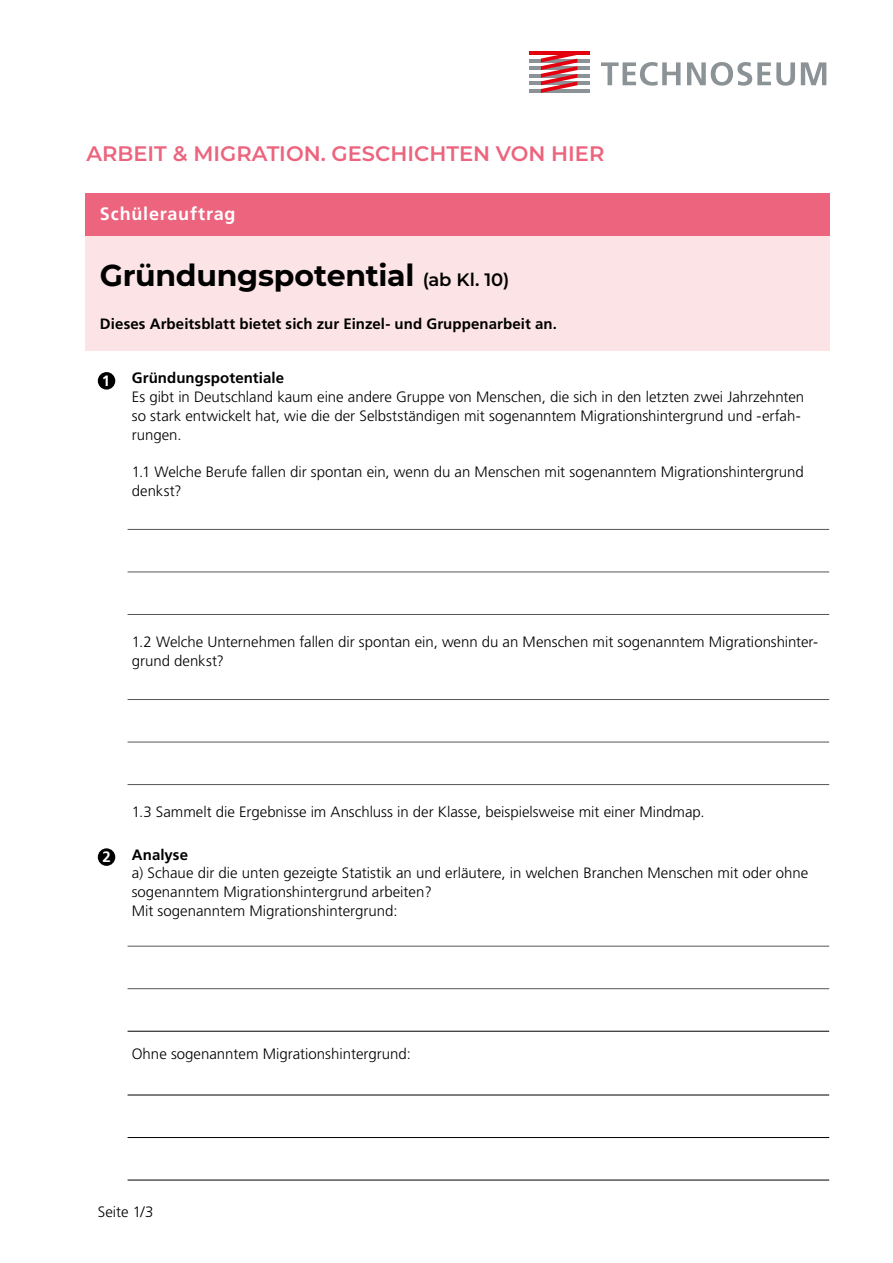
<style>
.page{position:relative;width:893px;height:1263px;background:#fff}
.page>*{position:absolute;margin:0;border:0;box-sizing:border-box;transform-origin:0 0}
.t1{font:700 30px "Montserrat";letter-spacing:-.01em;color:#000}
.t2{font:600 21px "Montserrat";color:#ec647e}
.t3{font:700 18px "Frutiger LT Pro";letter-spacing:.05em;color:#fff}
.t4{font:300 15px/18.8px "Frutiger LT Pro";color:#000}
.t5{font:700 15px "Frutiger LT Pro";letter-spacing:.005em;color:#000}
.t6{font:700 15px "Frutiger LT Pro";color:#fff}
.s1{font-weight:600;font-size:18px}
</style>
<div class="page">
<div style="left:85px;top:193px;width:744px;height:43px;background:#ec647e"></div>
<div style="left:85px;top:236px;width:744px;height:115px;background:#fce4e6"></div>
<hr style="left:128px;top:529px;width:701px;height:1px;background:#565656">
<hr style="left:128px;top:572px;width:701px;height:1px;background:#565656">
<hr style="left:128px;top:614px;width:701px;height:1px;background:#565656">
<hr style="left:128px;top:699px;width:701px;height:1px;background:#565656">
<hr style="left:128px;top:742px;width:701px;height:1px;background:#565656">
<hr style="left:128px;top:784px;width:701px;height:1px;background:#565656">
<hr style="left:128px;top:946px;width:701px;height:1px;background:#565656">
<hr style="left:128px;top:988px;width:701px;height:1px;background:#565656">
<hr style="left:128px;top:1031px;width:701px;height:1px;background:#000">
<hr style="left:128px;top:1095px;width:701px;height:1px;background:#000">
<hr style="left:128px;top:1137px;width:701px;height:1px;background:#000">
<hr style="left:128px;top:1180px;width:701px;height:1px;background:#000">
<div style="left:98px;top:372px;width:17px;height:18px;background:#000;border-radius:50%"></div>
<div style="left:98px;top:848px;width:17px;height:18px;background:#000;border-radius:50%"></div>
<hr style="left:529px;top:51px;width:61px;height:4px;background:#e3000f">
<hr style="left:529px;top:59px;width:61px;height:3px;background:#8c9397">
<hr style="left:529px;top:66px;width:61px;height:4px;background:#8c9397">
<hr style="left:529px;top:74px;width:61px;height:4px;background:#8c9397">
<hr style="left:529px;top:81px;width:61px;height:4px;background:#8c9397">
<hr style="left:529px;top:89px;width:61px;height:4px;background:#8c9397">
<svg style="left:541px;top:55px;width:36px;height:38px"></svg>
<svg style="left:601px;top:62px;width:225px;height:24px"></svg>
<h1 class="t2" style="left:86px;top:138px;width:519px">ARBEIT &amp; MIGRATION. GESCHICHTEN VON HIER</h1>
<h2 class="t3" style="left:100px;top:203px;width:137px">Schülerauftrag</h2>
<h3 class="t1" style="left:100px;top:254px;width:411px">Gründungspotential <span class="s1">(ab Kl. 10)</span></h3>
<p class="t5" style="left:100px;top:315px;width:458px">Dieses Arbeitsblatt bietet sich zur Einzel- und Gruppenarbeit an.</p>
<h4 class="t6" style="left:102px;top:372px;width:10px">1</h4>
<h4 class="t5" style="left:132px;top:369px;width:154px">Gründungspotentiale</h4>
<p class="t4" style="left:132px;top:388px;width:674px">Es gibt in Deutschland kaum eine andere Gruppe von Menschen, die sich in den letzten zwei Jahrzehnten so stark entwickelt hat, wie die der Selbstständigen mit sogenanntem Migrationshintergrund und -erfah&shy;rungen.</p>
<h5 class="t4" style="left:132px;top:463px;width:673px">1.1 Welche Berufe fallen dir spontan ein, wenn du an Menschen mit sogenanntem Migrationshintergrund denkst?</h5>
<h5 class="t4" style="left:132px;top:632px;width:688px">1.2 Welche Unternehmen fallen dir spontan ein, wenn du an Menschen mit sogenanntem Migrationshinter&shy;grund denkst?</h5>
<h5 class="t4" style="left:132px;top:803px;width:574px">1.3 Sammelt die Ergebnisse im Anschluss in der Klasse, beispielsweise mit einer Mindmap.</h5>
<h4 class="t6" style="left:103px;top:848px;width:10px">2</h4>
<h4 class="t5" style="left:132px;top:845px;width:58px">Analyse</h4>
<h5 class="t4" style="left:132px;top:864px;width:678px">a) Schaue dir die unten gezeigte Statistik an und erläutere, in welchen Branchen Menschen mit oder ohne sogenanntem Migrationshintergrund arbeiten?</h5>
<p class="t4" style="left:132px;top:901px;width:267px">Mit sogenanntem Migrationshintergrund:</p>
<p class="t4" style="left:132px;top:1045px;width:281px">Ohne sogenanntem Migrationshintergrund:</p>
<p class="t4" style="left:98px;top:1202px;width:57px">Seite 1/3</p>
</div>
